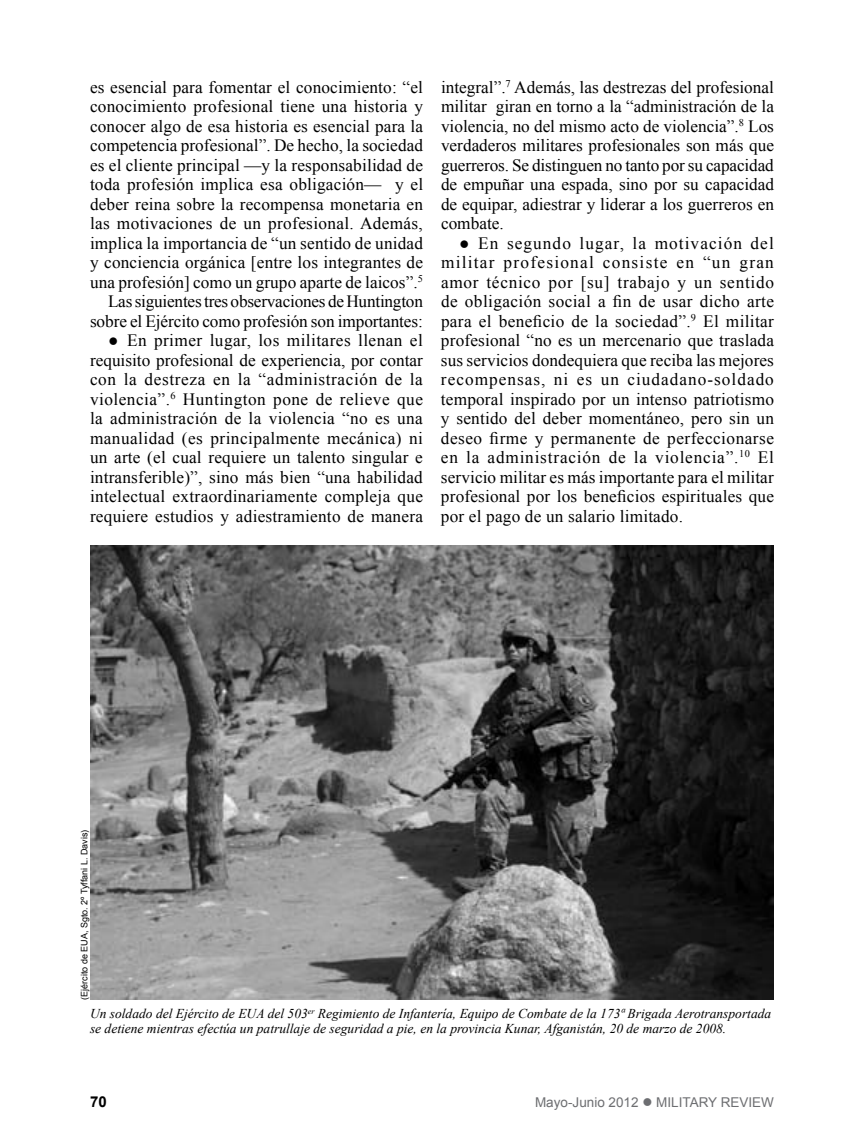
<style>
.page{position:relative;width:864px;height:1134px;background:#fff}
.page>*{position:absolute;margin:0;border:0;box-sizing:border-box;transform-origin:0 0}
.t1{font:17.25px/19.5px "Times New Roman";letter-spacing:.01em;color:#000;text-align:justify}
.t2{font:700 15px "Arial";color:#000}
.t3{font:italic 13.5px/14.2px "Times New Roman";color:#000}
.t4{font:13.5px "Arial";color:#6d6e71}
.t5{font:9px "Arial";color:#000}
</style>
<div class="page">
<img style="left:90px;top:545px;width:684px;height:455px">
<p class="t1" style="left:90px;top:77px;width:335px;text-align:right">es esencial para fomentar el conocimiento: “el conocimiento profesional tiene una historia y conocer algo de esa historia es esencial para la competencia profesional”. De hecho, la sociedad es el cliente principal —y la responsabilidad de toda profesión implica esa obligación— y el deber reina sobre la recompensa monetaria en las motivaciones de un profesional. Además, implica la importancia de “un sentido de unidad y conciencia orgánica [entre los integrantes de una profesión] como un grupo aparte de laicos”.<sup>5<br></sup>Las siguientes tres observaciones de Huntington sobre el Ejército como profesión son importantes:</p>
<p class="t1" style="left:90px;top:331px;width:335px;text-indent:18px">● En primer lugar, los militares llenan el requisito profesional de experiencia, por contar con la destreza en la “administración de la violencia”.<sup>6</sup> Huntington pone de relieve que la administración de la violencia “no es una manualidad (es principalmente mecánica) ni un arte (el cual requiere un talento singular e intransferible)”, sino más bien “una habilidad intelectual extraordinariamente compleja que requiere estudios y adiestramiento de manera</p>
<p class="t1" style="left:441px;top:77px;width:335px">integral”.<sup>7</sup> Además, las destrezas del profesional militar giran en torno a la “administración de la violencia, no del mismo acto de violencia”.<sup>8</sup> Los verdaderos militares profesionales son más que guerreros. Se distinguen no tanto por su capacidad de empuñar una espada, sino por su capacidad de equipar, adiestrar y liderar a los guerreros en combate.</p>
<p class="t1" style="left:441px;top:233px;width:335px;text-indent:18px">● En segundo lugar, la motivación del militar profesional consiste en “un gran amor técnico por [su] trabajo y un sentido de obligación social a fin de usar dicho arte para el beneficio de la sociedad”.<sup>9</sup> El militar profesional “no es un mercenario que traslada sus servicios dondequiera que reciba las mejores recompensas, ni es un ciudadano-soldado temporal inspirado por un intenso patriotismo y sentido del deber momentáneo, pero sin un deseo firme y permanente de perfeccionarse en la administración de la violencia”.<sup>10</sup> El servicio militar es más importante para el militar profesional por los beneficios espirituales que por el pago de un salario limitado.</p>
<p class="t5" style="left:78px;top:1000px;width:172px;rotate:-90deg">(Ejército de EUA, Sgto. 2º Tyffani L. Davis)</p>
<p class="t3" style="left:90px;top:1006px;width:683px">Un soldado del Ejército de EUA del 503<sup>er</sup> Regimiento de Infantería, Equipo de Combate de la 173ª Brigada Aerotransportada se detiene mientras efectúa un patrullaje de seguridad a pie, en la provincia Kunar, Afganistán, 20 de marzo de 2008.</p>
<p class="t2" style="left:90px;top:1092px;width:18px">70</p>
<p class="t4" style="left:535px;top:1093px;width:240px">Mayo-Junio 2012 ● MILITARY REVIEW</p>
</div>
